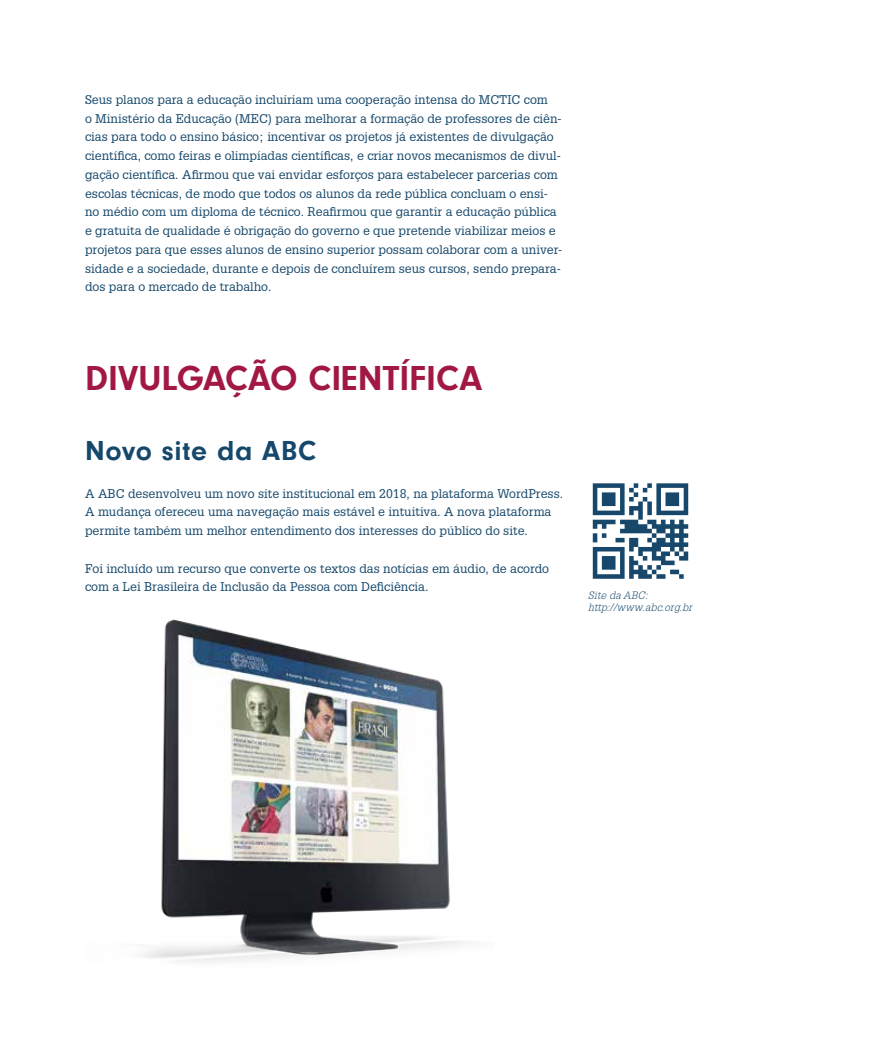
<style>
.page{position:relative;width:893px;height:1063px;background:#fff}
.page>*{position:absolute;margin:0;border:0;box-sizing:border-box;transform-origin:0 0}
.t1{font:700 36px "Neuzeit Gro";color:#a11843}
.t2{font:700 28.5px "Neuzeit Gro";letter-spacing:.025em;color:#16486b}
.t3{font:12.3px/18.8px "Glypha LT Std";color:#16486b}
.t4{font:italic 300 10.5px/12px "Glypha LT Std";letter-spacing:.03em;color:#16486b}
</style>
<div class="page">
<img style="left:141px;top:619px;width:325px;height:344px">
<svg style="left:593px;top:483px;width:95px;height:96px"></svg>
<p class="t3" style="left:85px;top:90px;width:479px">Seus planos para a educação incluiriam uma cooperação intensa do MCTIC com<br>o Ministério da Educação (MEC) para melhorar a formação de professores de ciên&shy;cias para todo o ensino básico; incentivar os projetos já existentes de divulgação científica, como feiras e olimpíadas científicas, e criar novos mecanismos de divul&shy;gação científica. Afirmou que vai envidar esforços para estabelecer parcerias com escolas técnicas, de modo que todos os alunos da rede pública concluam o ensi&shy;no médio com um diploma de técnico. Reafirmou que garantir a educação pública e gratuita de qualidade é obrigação do governo e que pretende viabilizar meios e projetos para que esses alunos de ensino superior possam colaborar com a univer&shy;sidade e a sociedade, durante e depois de concluírem seus cursos, sendo prepara&shy;dos para o mercado de trabalho.</p>
<h1 class="t1" style="left:85px;top:358px;width:399px">DIVULGAÇÃO CIENTÍFICA</h1>
<h2 class="t2" style="left:85px;top:435px;width:233px">Novo site da ABC</h2>
<p class="t3" style="left:85px;top:484px;width:480px">A ABC desenvolveu um novo site institucional em 2018, na plataforma WordPress.<br>A mudança ofereceu uma navegação mais estável e intuitiva. A nova plataforma permite também um melhor entendimento dos interesses do público do site.</p>
<p class="t3" style="left:85px;top:559px;width:466px">Foi incluído um recurso que converte os textos das notícias em áudio, de acordo com a Lei Brasileira de Inclusão da Pessoa com Deficiência.</p>
<p class="t4" style="left:588px;top:589px;width:105px">Site da ABC: http://www.abc.org.br</p>
</div>
